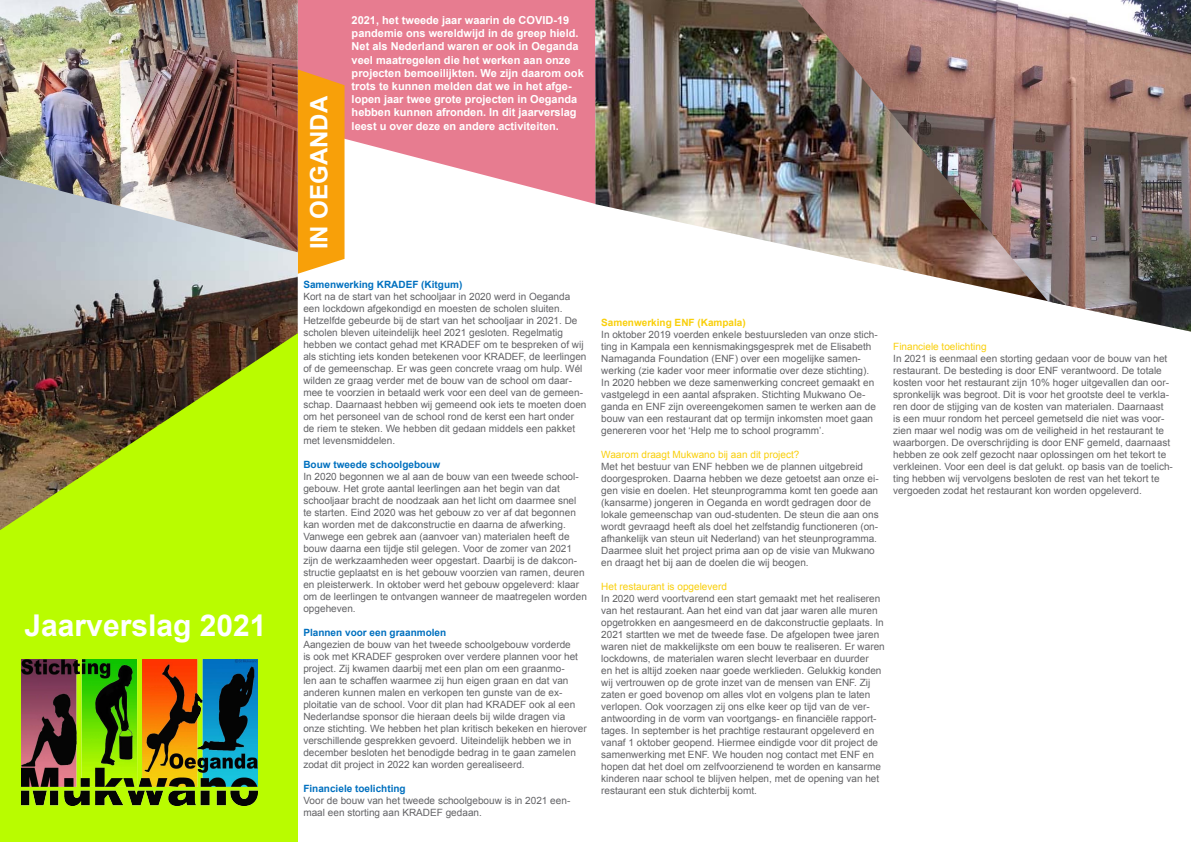
<style>
.page{position:relative;width:1191px;height:842px;background:#fff}
.page>*{position:absolute;margin:0;border:0;box-sizing:border-box;transform-origin:0 0}
.t1{font:700 30px "Arial";color:#fff}
.t2{font:700 24px "Arial";color:#fff}
.t3{font:700 11px/13.2px "Arial";color:#fff}
.t4{font:10px/12px "Arial";color:#636366}
.t5{font:700 10px "Arial";color:#0170bf}
.t6{font:10px "Arial";color:#f9cf0b}
.t7{font:700 10px "Arial";color:#f9cf0b}
</style>
<div class="page">
<svg style="left:298px;top:0;width:297px;height:204px;background:#ea8fa0"></svg>
<div style="left:0;top:333px;width:298px;height:509px;background:#b9fc00"></div>
<svg style="left:298px;top:69px;width:46px;height:205px;background:#f7a217"></svg>
<img style="left:0;top:252px;width:298px;height:278px">
<img style="left:0;top:0;width:298px;height:252px">
<img style="left:595px;top:0;width:202px;height:248px">
<img style="left:797px;top:0;width:394px;height:332px">
<img style="left:22px;top:659px;width:235px;height:147px">
<p class="t1" style="left:25px;top:605px;width:243px">Jaarverslag 2021</p>
<p class="t2" style="left:303px;top:249px;width:155px;rotate:-90deg">IN OEGANDA</p>
<p class="t3" style="left:351px;top:14px;width:234px">2021, het tweede jaar waarin de COVID-19 pandemie ons wereldwijd in de greep hield.<br>Net als Nederland waren er ook in Oeganda veel maatregelen die het werken aan onze projecten bemoeilijkten. We zijn daarom ook trots te kunnen melden dat we in het afge&shy;lopen jaar twee grote projecten in Oeganda hebben kunnen afronden. In dit jaarverslag leest u over deze en andere activiteiten.</p>
<p class="t5" style="left:303px;top:278px;width:160px">Samenwerking KRADEF (Kitgum)</p>
<p class="t4" style="left:303px;top:291px;width:284px">Kort na de start van het schooljaar in 2020 werd in Oeganda een lockdown afgekondigd en moesten de scholen sluiten.<br>Hetzelfde gebeurde bij de start van het schooljaar in 2021. De scholen bleven uiteindelijk heel 2021 gesloten. Regelmatig hebben we contact gehad met KRADEF om te bespreken of wij als stichting iets konden betekenen voor KRADEF, de leerlingen of de gemeenschap. Er was geen concrete vraag om hulp. Wél wilden ze graag verder met de bouw van de school om daar&shy;mee te voorzien in betaald werk voor een deel van de gemeen&shy;schap. Daarnaast hebben wij gemeend ook iets te moeten doen om het personeel van de school rond de kerst een hart onder de riem te steken. We hebben dit gedaan middels een pakket met levensmiddelen.</p>
<p class="t5" style="left:303px;top:458px;width:138px">Bouw tweede schoolgebouw</p>
<p class="t4" style="left:303px;top:471px;width:285px">In 2020 begonnen we al aan de bouw van een tweede school&shy;gebouw. Het grote aantal leerlingen aan het begin van dat schooljaar bracht de noodzaak aan het licht om daarmee snel te starten. Eind 2020 was het gebouw zo ver af dat begonnen kan worden met de dakconstructie en daarna de afwerking.<br>Vanwege een gebrek aan (aanvoer van) materialen heeft de bouw daarna een tijdje stil gelegen. Voor de zomer van 2021 zijn de werkzaamheden weer opgestart. Daarbij is de dakcon&shy;structie geplaatst en is het gebouw voorzien van ramen, deuren en pleisterwerk. In oktober werd het gebouw opgeleverd: klaar om de leerlingen te ontvangen wanneer de maatregelen worden opgeheven.</p>
<p class="t5" style="left:303px;top:626px;width:144px">Plannen voor een graanmolen</p>
<p class="t4" style="left:303px;top:639px;width:285px">Aangezien de bouw van het tweede schoolgebouw vorderde<br>is ook met KRADEF gesproken over verdere plannen voor het project. Zij kwamen daarbij met een plan om een graanmo-<br>len aan te schaffen waarmee zij hun eigen graan en dat van anderen kunnen malen en verkopen ten gunste van de ex&shy;ploitatie van de school. Voor dit plan had KRADEF ook al een Nederlandse sponsor die hieraan deels bij wilde dragen via onze stichting. We hebben het plan kritisch bekeken en hierover verschillende gesprekken gevoerd. Uiteindelijk hebben we in december besloten het benodigde bedrag in te gaan zamelen zodat dit project in 2022 kan worden gerealiseerd.</p>
<p class="t5" style="left:303px;top:782px;width:104px">Financiele toelichting</p>
<p class="t4" style="left:303px;top:795px;width:268px">Voor de bouw van het tweede schoolgebouw is in 2021 een&shy;maal een storting aan KRADEF gedaan.</p>
<p class="t7" style="left:601px;top:316px;width:146px">Samenwerking ENF (Kampala)</p>
<p class="t4" style="left:601px;top:329px;width:278px">In oktober 2019 voerden enkele bestuursleden van onze stich&shy;ting in Kampala een kennismakingsgesprek met de Elisabeth Namaganda Foundation (ENF) over een mogelijke samen&shy;werking (zie kader voor meer informatie over deze stichting).<br>In 2020 hebben we deze samenwerking concreet gemaakt en vastgelegd in een aantal afspraken. Stichting Mukwano Oe&shy;ganda en ENF zijn overeengekomen samen te werken aan de bouw van een restaurant dat op termijn inkomsten moet gaan genereren voor het ‘Help me to school programm’.</p>
<p class="t6" style="left:601px;top:448px;width:200px">Waarom draagt Mukwano bij aan dit project?</p>
<p class="t4" style="left:601px;top:461px;width:279px">Met het bestuur van ENF hebben we de plannen uitgebreid doorgesproken. Daarna hebben we deze getoetst aan onze ei&shy;gen visie en doelen. Het steunprogramma komt ten goede aan (kansarme) jongeren in Oeganda en wordt gedragen door de lokale gemeenschap van oud-studenten. De steun die aan ons wordt gevraagd heeft als doel het zelfstandig functioneren (on&shy;afhankelijk van steun uit Nederland) van het steunprogramma.<br>Daarmee sluit het project prima aan op de visie van Mukwano en draagt het bij aan de doelen die wij beogen.</p>
<p class="t6" style="left:601px;top:580px;width:127px">Het restaurant is opgeleverd</p>
<p class="t4" style="left:601px;top:593px;width:285px">In 2020 werd voortvarend een start gemaakt met het realiseren van het restaurant. Aan het eind van dat jaar waren alle muren opgetrokken en aangesmeerd en de dakconstructie geplaats. In 2021 startten we met de tweede fase. De afgelopen twee jaren waren niet de makkelijkste om een bouw te realiseren. Er waren lockdowns, de materialen waren slecht leverbaar en duurder<br>en het is altijd zoeken naar goede werklieden. Gelukkig konden wij vertrouwen op de grote inzet van de mensen van ENF. Zij zaten er goed bovenop om alles vlot en volgens plan te laten verlopen. Ook voorzagen zij ons elke keer op tijd van de ver&shy;antwoording in de vorm van voortgangs- en financiële rapport&shy;tages. In september is het prachtige restaurant opgeleverd en vanaf 1 oktober geopend. Hiermee eindigde voor dit project de samenwerking met ENF. We houden nog contact met ENF en hopen dat het doel om zelfvoorzienend te worden en kansarme kinderen naar school te blijven helpen, met de opening van het restaurant een stuk dichterbij komt.</p>
<p class="t6" style="left:893px;top:340px;width:95px">Financiele toelichting</p>
<p class="t4" style="left:893px;top:352px;width:281px">In 2021 is eenmaal een storting gedaan voor de bouw van het restaurant. De besteding is door ENF verantwoord. De totale kosten voor het restaurant zijn 10% hoger uitgevallen dan oor&shy;spronkelijk was begroot. Dit is voor het grootste deel te verkla&shy;ren door de stijging van de kosten van materialen. Daarnaast is een muur rondom het perceel gemetseld die niet was voor&shy;zien maar wel nodig was om de veiligheid in het restaurant te waarborgen. De overschrijding is door ENF gemeld, daarnaast hebben ze ook zelf gezocht naar oplossingen om het tekort te verkleinen. Voor een deel is dat gelukt. op basis van de toelich&shy;ting hebben wij vervolgens besloten de rest van het tekort te vergoeden zodat het restaurant kon worden opgeleverd.</p>
</div>
